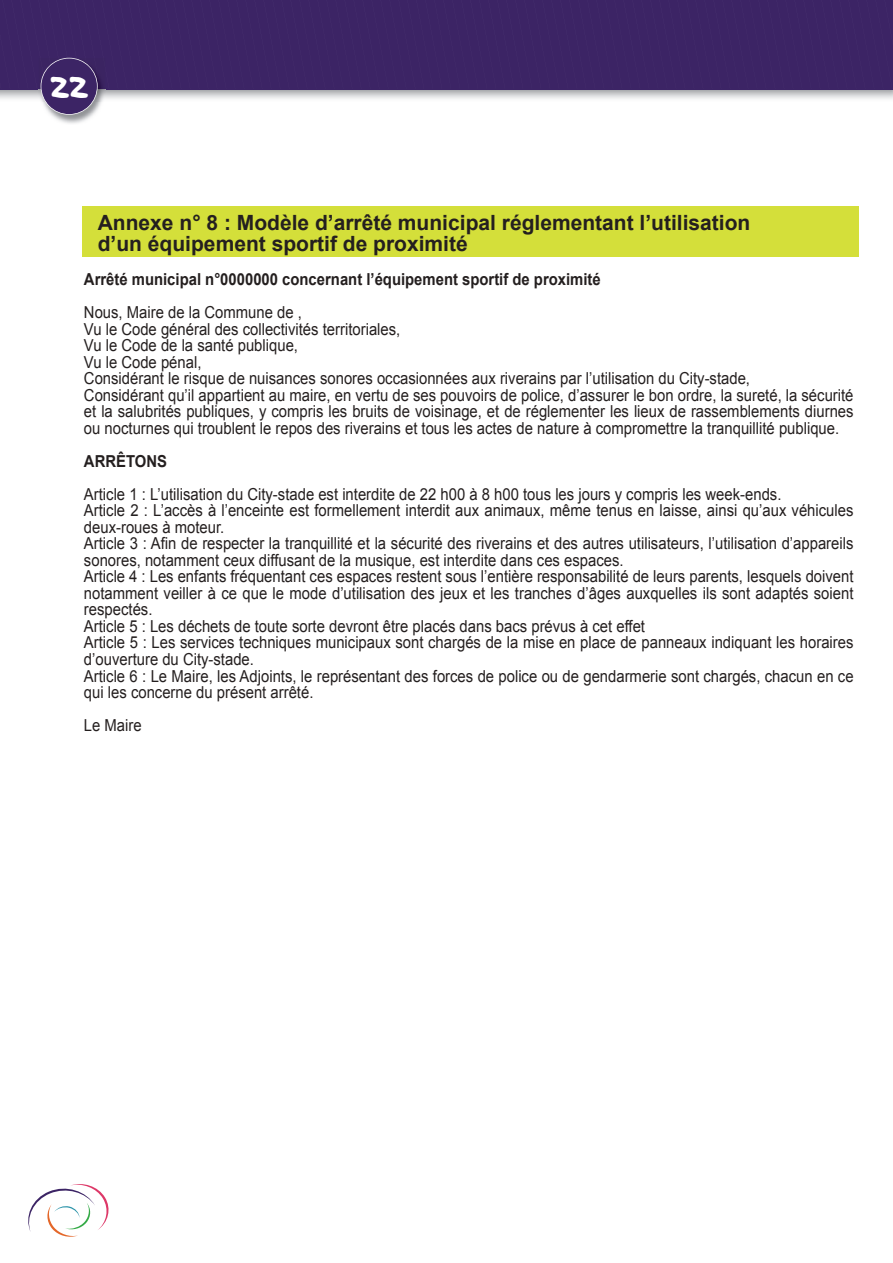
<style>
.page{position:relative;width:893px;height:1263px;background:#fff}
.page>*{position:absolute;margin:0;border:0;box-sizing:border-box;transform-origin:0 0}
.t1{font:45.15px "Good Dog Plain";color:#fff}
.t2{font:700 21px/21px "Arial";color:#241f1f}
.t3{font:16.5px/16.5px "Arial";color:#241f1f;scale:.9 1}
.t4{font:700 16.5px "Arial";color:#241f1f;scale:.9 1}
</style>
<div class="page">
<div style="left:83px;top:206px;width:776px;height:51px;background:#d4df3a"></div>
<svg style="left:28px;top:1184px;width:81px;height:53px"></svg>
<img style="left:51px;top:115px;width:42px;height:9px">
<svg style="left:0;top:0;width:893px;height:115px"></svg>
<h1 class="t1" style="left:50px;top:69px;width:39px">22</h1>
<p class="t2" style="left:98px;top:213px;width:654px">Annexe n° 8 : Modèle d’arrêté municipal réglementant l’utilisation d’un équipement sportif de proximité</p>
<p class="t4" style="left:84px;top:269px;width:576px">Arrêté municipal n°0000000 concernant l’équipement sportif de proximité</p>
<p class="t3" style="left:84px;top:305px;width:857px">Nous, Maire de la Commune de ,<br>Vu le Code général des collectivités territoriales,<br>Vu le Code de la santé publique,<br>Vu le Code pénal,<br>Considérant le risque de nuisances sonores occasionnées aux riverains par l’utilisation du City-stade,<br>Considérant qu’il appartient au maire, en vertu de ses pouvoirs de police, d’assurer le bon ordre, la sureté, la sécurité et la salubrités publiques, y compris les bruits de voisinage, et de réglementer les lieux de rassemblements diurnes ou nocturnes qui troublent le repos des riverains et tous les actes de nature à compromettre la tranquillité publique.</p>
<p class="t4" style="left:84px;top:450px;width:94px">ARRÊTONS</p>
<p class="t3" style="left:84px;top:486px;width:857px">Article 1 : L’utilisation du City-stade est interdite de 22 h00 à 8 h00 tous les jours y compris les week-ends.<br>Article 2 : L’accès à l’enceinte est formellement interdit aux animaux, même tenus en laisse, ainsi qu’aux véhicules deux-roues à moteur.<br>Article 3 : Afin de respecter la tranquillité et la sécurité des riverains et des autres utilisateurs, l’utilisation d’appareils sonores, notamment ceux diffusant de la musique, est interdite dans ces espaces.<br>Article 4 : Les enfants fréquentant ces espaces restent sous l’entière responsabilité de leurs parents, lesquels doivent notamment veiller à ce que le mode d’utilisation des jeux et les tranches d’âges auxquelles ils sont adaptés soient respectés.<br>Article 5 : Les déchets de toute sorte devront être placés dans bacs prévus à cet effet<br>Article 5 : Les services techniques municipaux sont chargés de la mise en place de panneaux indiquant les horaires d’ouverture du City-stade.<br>Article 6 : Le Maire, les Adjoints, le représentant des forces de police ou de gendarmerie sont chargés, chacun en ce qui les concerne du présent arrêté.</p>
<p class="t3" style="left:84px;top:717px;width:66px">Le Maire</p>
</div>
